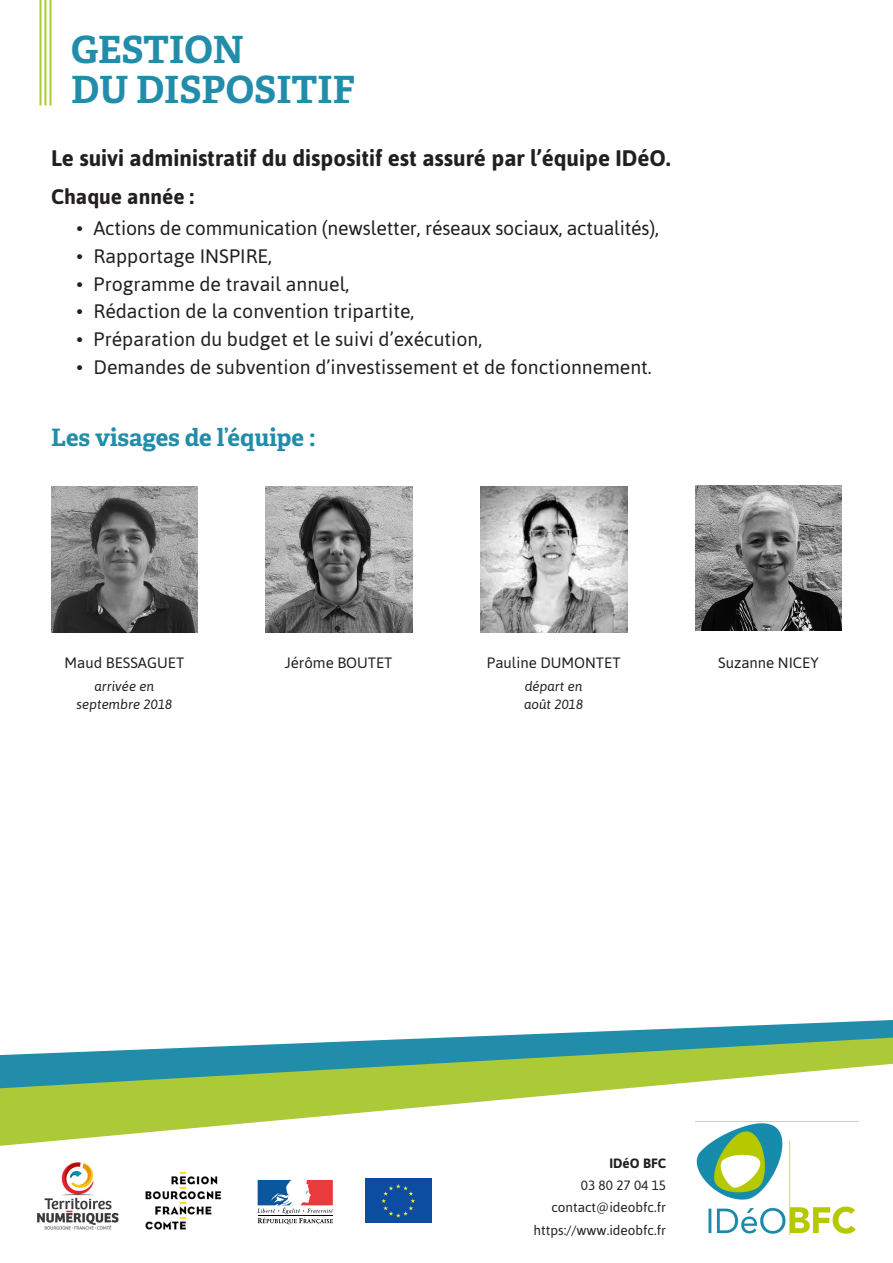
<style>
.page{position:relative;width:893px;height:1263px;background:#fff}
.page>*{position:absolute;margin:0;border:0;box-sizing:border-box;transform-origin:0 0}
.titre{font:700 37.5px "Adelle Basic";color:#228daa}
.sous_titre{font:700 24px "Adelle Basic";letter-spacing:-.005em;color:#228daa}
.t1{font:700 22.5px "Asap";color:#231f20}
.t2{font:700 21px "Asap";color:#231f20}
.t3{font:19.5px "Asap";color:#231f20}
.t4{font:15px "Asap";color:#231f20}
.contact{font:13.5px "Asap";color:#231f20}
.t5{font:italic 13.5px "Asap";color:#231f20}
.t6{font:700 13.5px "Asap";color:#231f20}
</style>
<div class="page">
<hr style="left:49px;top:0;width:2px;height:105px;background:#acca37">
<hr style="left:44px;top:0;width:2px;height:105px;background:#acca37">
<hr style="left:39px;top:0;width:2px;height:105px;background:#acca37">
<svg style="left:461px;top:1020px;width:432px;height:17px"></svg>
<svg style="left:0;top:1037px;width:893px;height:27px;fill:#228daa"></svg>
<svg style="left:0;top:1064px;width:890px;height:171px"></svg>
<img style="left:51px;top:487px;width:147px;height:145px">
<img style="left:265px;top:487px;width:147px;height:145px">
<img style="left:695px;top:486px;width:147px;height:145px">
<img style="left:696px;top:1120px;width:163px;height:114px">
<img style="left:480px;top:487px;width:147px;height:145px">
<img style="left:30px;top:1154px;width:95px;height:81px">
<div style="left:137px;top:1155px;width:94px;height:94px;background:#fff"></div>
<img style="left:145px;top:1171px;width:77px;height:59px">
<svg style="left:257px;top:1180px;width:76px;height:44px"></svg>
<div style="left:365px;top:1179px;width:67px;height:44px;background:#0d4da1"></div>
<svg style="left:381px;top:1184px;width:34px;height:33px"></svg>
<p class="titre" style="left:71px;top:26px;width:174px">GESTION</p>
<p class="titre" style="left:71px;top:66px;width:286px">DU DISPOSITIF</p>
<p class="t1" style="left:51px;top:145px;width:621px">Le suivi administratif du dispositif est assuré par l’équipe IDéO.</p>
<p class="t2" style="left:51px;top:184px;width:144px">Chaque année :</p>
<p class="t3" style="left:77px;top:217px;width:584px">• Actions de communication (newsletter, réseaux sociaux, actualités),</p>
<p class="t3" style="left:77px;top:245px;width:197px">• Rapportage INSPIRE,</p>
<p class="t3" style="left:77px;top:273px;width:274px">• Programme de travail annuel,</p>
<p class="t3" style="left:77px;top:300px;width:339px">• Rédaction de la convention tripartite,</p>
<p class="t3" style="left:77px;top:328px;width:407px">• Préparation du budget et le suivi d’exécution,</p>
<p class="t3" style="left:77px;top:356px;width:577px">• Demandes de subvention d’investissement et de fonctionnement.</p>
<p class="sous_titre" style="left:51px;top:422px;width:266px">Les visages de l’équipe :</p>
<p class="t4" style="left:65px;top:654px;width:121px">Maud BESSAGUET</p>
<p class="t5" style="left:94px;top:678px;width:61px">arrivée en</p>
<p class="t5" style="left:76px;top:696px;width:97px">septembre 2018</p>
<p class="t4" style="left:285px;top:654px;width:109px">Jérôme BOUTET</p>
<p class="t4" style="left:718px;top:654px;width:102px">Suzanne NICEY</p>
<p class="t4" style="left:487px;top:654px;width:135px">Pauline DUMONTET</p>
<p class="t5" style="left:525px;top:678px;width:59px">départ en</p>
<p class="t5" style="left:524px;top:696px;width:61px">août 2018</p>
<p class="t6" style="left:609px;top:1155px;width:58px">IDéO BFC</p>
<p class="contact" style="left:581px;top:1177px;width:87px">03 80 27 04 15</p>
<p class="contact" style="left:551px;top:1200px;width:116px">contact@ideobfc.fr</p>
<p class="contact" style="left:534px;top:1222px;width:134px">https://www.ideobfc.fr</p>
</div>
